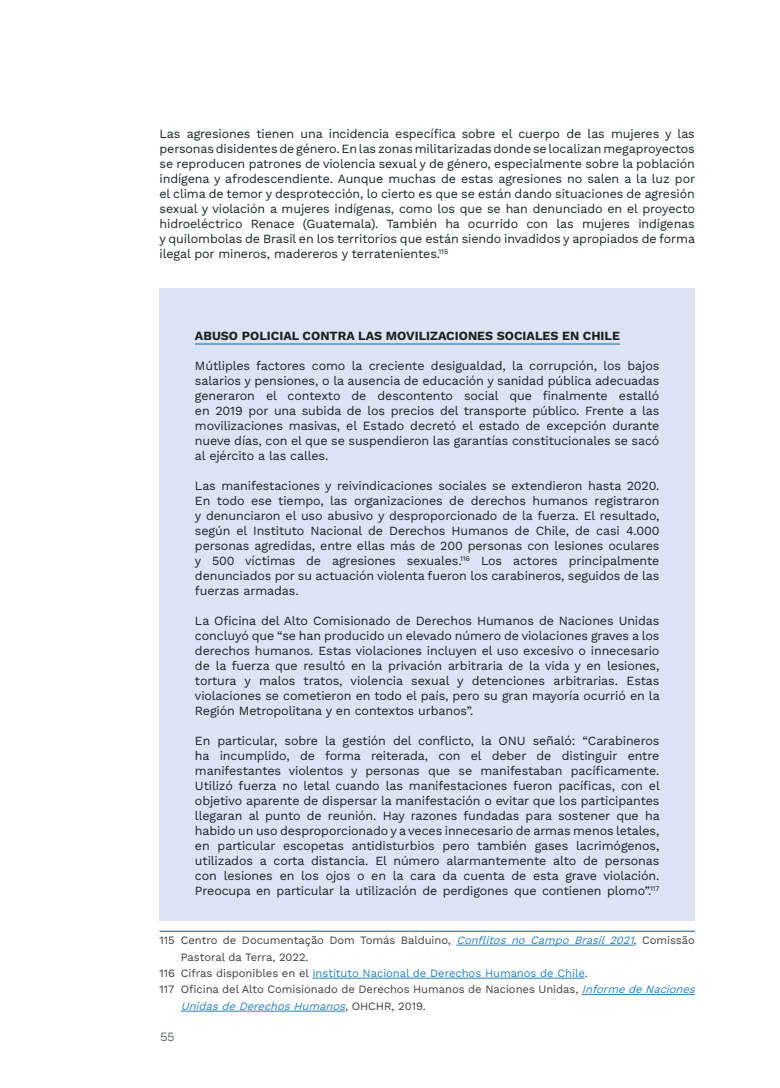
<style>
.page{position:relative;width:780px;height:1088px;background:#fff}
.page>*{position:absolute;margin:0;border:0;box-sizing:border-box;transform-origin:0 0}
.t1{font:12.5px/15px "Work Sans";letter-spacing:-.01em;color:#1b2326;text-align:justify}
.t2{font:700 12.5px "Work Sans";color:#1b2326}
.t3{font:300 12.5px "Work Sans";color:#1b2326}
.t4{font:11.25px "Work Sans";letter-spacing:-.005em;color:#3d4043}
.t5{font:11.25px "Work Sans";letter-spacing:-.005em;color:#2783bd}
.t6{font:italic 11.25px "Work Sans";color:#2783bd}
.s1{font-style:italic;color:#2783bd}
.s2{color:#3d4043}
.s3{font-style:normal;color:#3d4043}
</style>
<div class="page">
<div style="left:159px;top:288px;width:535px;height:62px;background:#dce3f3"></div>
<div style="left:159px;top:341px;width:535px;height:129px;background:#dce3f3"></div>
<div style="left:159px;top:461px;width:535px;height:144px;background:#dce3f3"></div>
<div style="left:159px;top:596px;width:535px;height:129px;background:#dce3f3"></div>
<div style="left:159px;top:716px;width:535px;height:204px;background:#dce3f3"></div>
<hr style="left:195px;top:343px;width:425px;height:2px;background:#2783bd">
<hr style="left:159px;top:930px;width:535px;height:2px;background:#2783bd">
<hr style="left:456px;top:945px;width:177px;height:1px;background:#2783bd">
<hr style="left:312px;top:978px;width:272px;height:1px;background:#2783bd">
<hr style="left:582px;top:994px;width:112px;height:1px;background:#2783bd">
<hr style="left:181px;top:1011px;width:164px;height:1px;background:#2783bd">
<p class="t1" style="left:159px;top:125px;width:537px">Las agresiones tienen una incidencia específica sobre el cuerpo de las mujeres y las personas disidentes de género. En las zonas militarizadas donde se localizan megaproyectos se reproducen patrones de violencia sexual y de género, especialmente sobre la población indígena y afrodescendiente. Aunque muchas de estas agresiones no salen a la luz por el clima de temor y desprotección, lo cierto es que se están dando situaciones de agresión sexual y violación a mujeres indígenas, como los que se han denunciado en el proyecto hidroeléctrico Renace (Guatemala). También ha ocurrido con las mujeres indígenas y quilombolas de Brasil en los territorios que están siendo invadidos y apropiados de forma ilegal por mineros, madereros y terratenientes.<sup>115</sup></p>
<p class="t2" style="left:195px;top:326px;width:426px">ABUSO POLICIAL CONTRA LAS MOVILIZACIONES SOCIALES EN CHILE</p>
<p class="t1" style="left:195px;top:358px;width:466px">Mútliples factores como la creciente desigualdad, la corrupción, los bajos salarios y pensiones, o la ausencia de educación y sanidad pública adecuadas generaron el contexto de descontento social que finalmente estalló en 2019 por una subida de los precios del transporte público. Frente a las movilizaciones masivas, el Estado decretó el estado de excepción durante nueve días, con el que se suspendieron las garantías constitucionales se sacó al ejército a las calles.</p>
<p class="t1" style="left:195px;top:478px;width:466px">Las manifestaciones y reivindicaciones sociales se extendieron hasta 2020.<br>En todo ese tiempo, las organizaciones de derechos humanos registraron y denunciaron el uso abusivo y desproporcionado de la fuerza. El resultado, según el Instituto Nacional de Derechos Humanos de Chile, de casi 4.000 personas agredidas, entre ellas más de 200 personas con lesiones oculares y 500 víctimas de agresiones sexuales.<sup>116</sup> Los actores principalmente denunciados por su actuación violenta fueron los carabineros, seguidos de las fuerzas armadas.</p>
<p class="t1" style="left:195px;top:613px;width:466px">La Oficina del Alto Comisionado de Derechos Humanos de Naciones Unidas concluyó que “se han producido un elevado número de violaciones graves a los derechos humanos. Estas violaciones incluyen el uso excesivo o innecesario de la fuerza que resultó en la privación arbitraria de la vida y en lesiones, tortura y malos tratos, violencia sexual y detenciones arbitrarias. Estas violaciones se cometieron en todo el país, pero su gran mayoría ocurrió en la Región Metropolitana y en contextos urbanos”.</p>
<p class="t1" style="left:195px;top:733px;width:466px">En particular, sobre la gestión del conflicto, la ONU señaló: “Carabineros ha incumplido, de forma reiterada, con el deber de distinguir entre manifestantes violentos y personas que se manifestaban pacíficamente.<br>Utilizó fuerza no letal cuando las manifestaciones fueron pacíficas, con el objetivo aparente de dispersar la manifestación o evitar que los participantes llegaran al punto de reunión. Hay razones fundadas para sostener que ha habido un uso desproporcionado y a veces innecesario de armas menos letales, en particular escopetas antidisturbios pero también gases lacrimógenos, utilizados a corta distancia. El número alarmantemente alto de personas con lesiones en los ojos o en la cara da cuenta de esta grave violación.<br>Preocupa en particular la utilización de perdigones que contienen plomo”.<sup>117</sup></p>
<p class="t4" style="left:159px;top:931px;width:537px">115 Centro de Documentação Dom Tomás Balduino, <span class="s1">Conflitos noCampo Brasil 2021</span>, Comissão</p>
<p class="t4" style="left:181px;top:948px;width:129px">Pastoral da Terra, 2022.</p>
<p class="t5" style="left:159px;top:964px;width:430px"><span class="s2">116 Cifras disponibles en el</span> Instituto Nacional de Derechos Humanos de Chile<span class="s2">.</span></p>
<p class="t4" style="left:159px;top:981px;width:541px">117 Oficina del Alto Comisionado de Derechos Humanos de Naciones Unidas, <span class="s1">InformedeNaciones</span></p>
<p class="t6" style="left:181px;top:997px;width:246px">Unidasde DerechosHumanos<span class="s3">, O H C H R , 2 0 1 9 .</span></p>
<p class="t3" style="left:160px;top:1027px;width:15px">55</p>
</div>
